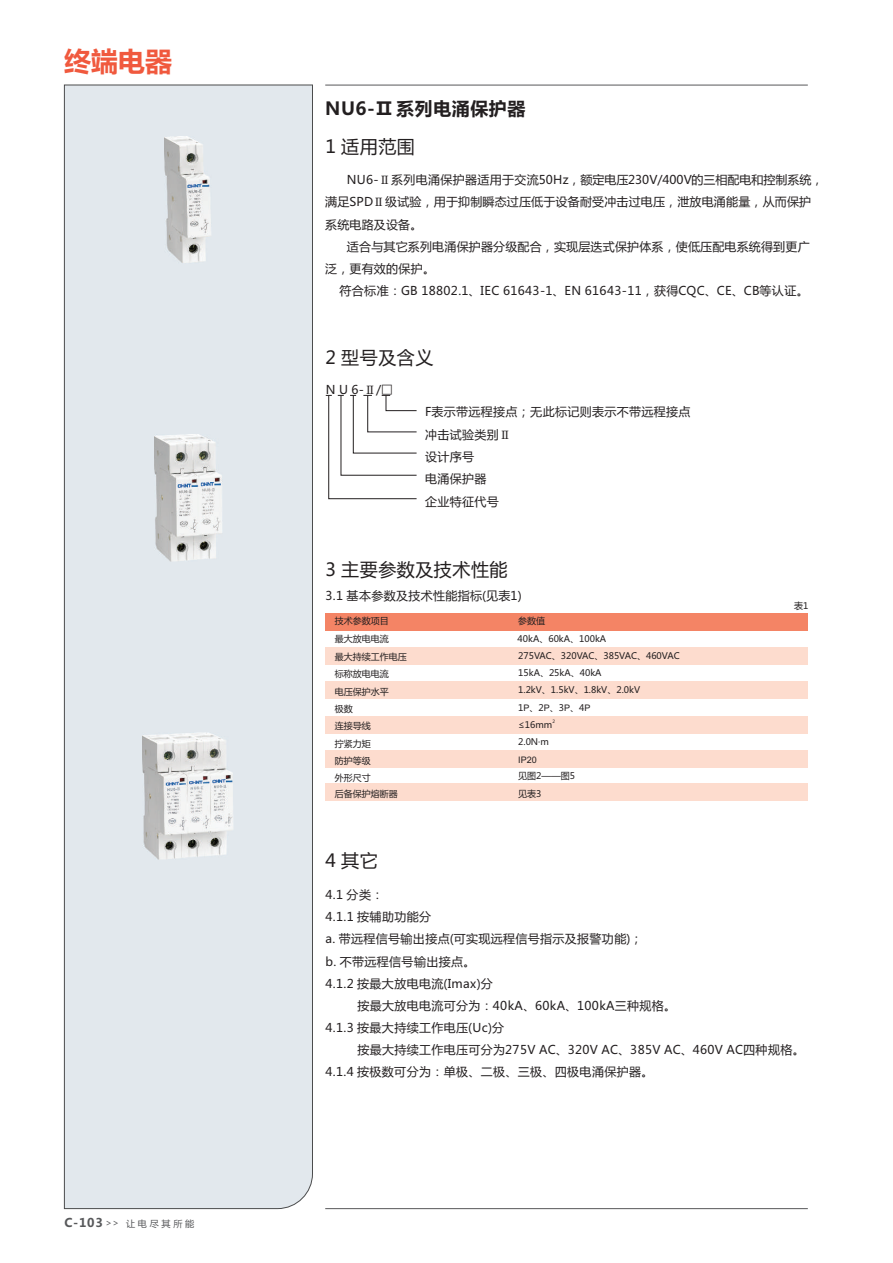
<style>
.page{position:relative;width:893px;height:1263px;background:#fff}
.page>*{position:absolute;margin:0;border:0;box-sizing:border-box;transform-origin:0 0}
.t1{font:700 27px "Microsoft Ya Hei";color:#f0593e}
.t2{font:18px "Microsoft Ya Hei";letter-spacing:.03em;color:#231f20}
.t3{font:700 18px "Microsoft Ya Hei";letter-spacing:.03em;color:#231f20}
.t4{font:12px/22.2px "Microsoft Ya Hei";letter-spacing:.03em;color:#231f20}
.t5{font:12px/22.6px "ST Xingkai";color:#231f20;text-align:center}
.t6{font:9.15px "Microsoft Ya Hei";color:#57585a}
.t7{font:9px/17.4px "Microsoft Ya Hei";color:#231f20}
.t8{font:9px "Arial";color:#231f20}
.t9{font:4.5px "Microsoft Ya Hei";color:#231f20}
.s1{font-weight:700;font-size:12px}
.s2{font-size:9px}
.s3{font-family:"ST Xingkai"}
.s4{font-family:"Sim Hei"}
.s5{font-family:"Arial"}
</style>
<div class="page">
<div style="left:64px;top:84px;width:249px;height:1125px;background:#e2e8ed"></div>
<hr style="left:325px;top:85px;width:483px;height:1px;background:#57585a">
<hr style="left:325px;top:1208px;width:483px;height:1px;background:#57585a">
<svg style="left:326px;top:395px;width:91px;height:104px"></svg>
<img style="left:165px;top:136px;width:47px;height:128px">
<img style="left:154px;top:434px;width:69px;height:128px">
<img style="left:143px;top:732px;width:91px;height:127px">
<div style="left:325px;top:647px;width:483px;height:17px;background:#fddcce"></div>
<div style="left:325px;top:681px;width:483px;height:17px;background:#fddcce"></div>
<div style="left:325px;top:716px;width:483px;height:17px;background:#fddcce"></div>
<div style="left:325px;top:750px;width:483px;height:17px;background:#fddcce"></div>
<div style="left:325px;top:784px;width:483px;height:17px;background:#fddcce"></div>
<div style="left:325px;top:613px;width:483px;height:17px;background:#f48465"></div>
<h1 class="t1" style="left:64px;top:50px;width:110px">终端电器</h1>
<p class="t6" style="left:64px;top:1219px;width:131px"><span class="s1">C-103</span> <span class="s2">&gt;&gt;</span> 让 电 尽 其 所 能</p>
<h2 class="t3" style="left:325px;top:101px;width:202px">NU6-Ⅱ 系列电涌保护器</h2>
<h2 class="t2" style="left:325px;top:138px;width:91px">1 适用范围</h2>
<p class="t4" style="left:325px;top:169px;width:500px;line-height:22.6px;text-indent:22px">NU6- 系列电涌保护器适用于交流50Hz，额定电压230V/400V的三相配电和控制系统，满足SPD 级试验，用于抑制瞬态过压低于设备耐受冲击过电压，泄放电涌能量，从而保护系统电路及设备。</p>
<p class="t4" style="left:325px;top:237px;width:486px;text-indent:21px">适合与其它系列电涌保护器分级配合，实现层迭式保护体系，使低压配电系统得到更广泛，更有效的保护。</p>
<p class="t4" style="left:340px;top:281px;width:471px">符合标准：GB 18802.1、IEC 61643-1、EN 61643-11，获得CQC、CE、CB等认证。</p>
<p class="t5" style="left:373px;top:169px;width:19px">Ⅱ<br>Ⅱ</p>
<h2 class="t2" style="left:325px;top:349px;width:110px">2 型号及含义</h2>
<p class="t4" style="left:326px;top:379px;width:69px">N U 6-<span class="s3">Ⅱ</span>/<span class="s4">□</span></p>
<p class="t4" style="left:425px;top:402px;width:267px">F表示带远程接点；无此标记则表示不带远程接点冲击试验类别<span class="s3">Ⅱ<br></span>设计序号<br>电涌保护器<br>企业特征代号</p>
<h2 class="t2" style="left:325px;top:561px;width:184px">3 主要参数及技术性能</h2>
<p class="t4" style="left:325px;top:586px;width:198px">3.1 基本参数及技术性能指标(见表1)</p>
<p class="t7" style="left:335px;top:613px;width:74px">技术参数项目<br>最大放电电流<br>最大持续工作电压标称放电电流<br>电压保护水平<br>极数<br>连接导线<br>拧紧力矩<br>防护等级<br>外形尺寸</p>
<p class="t7" style="left:335px;top:785px;width:64px">后备保护熔断器</p>
<h2 class="t2" style="left:325px;top:852px;width:54px">4 其它</h2>
<p class="t7" style="left:518px;top:613px;width:164px">参数值<br>40kA、60kA、100kA<br>275VAC、320VAC、385VAC、460VAC<br>15kA、25kA、40kA<br>1.2kV、1.5kV、1.8kV、2.0kV<br>1<span class="s5">P</span>、2<span class="s5">P</span>、3<span class="s5">P</span>、4<span class="s5">P</span></p>
<p class="t9" style="left:552px;top:720px;width:4px">2</p>
<p class="t7" style="left:518px;top:717px;width:36px">≤16mm<br>2.0N·m</p>
<p class="t8" style="left:518px;top:756px;width:20px">IP20</p>
<p class="t7" style="left:518px;top:768px;width:59px">见图2——图5见表3</p>
<p class="t7" style="left:794px;top:598px;width:16px">表1</p>
<p class="t4" style="left:325px;top:884px;width:318px">4.1 分类：<br>4.1.1 按辅助功能分<br>a. 带远程信号输出接点(可实现远程信号指示及报警功能)；b. 不带远程信号输出接点。<br>4.1.2 按最大放电电流(Imax)分</p>
<p class="t4" style="left:325px;top:995px;width:352px;text-indent:32px">按最大放电电流可分为：40kA、60kA、100kA三种规格。<br>4.1.3 按最大持续工作电压(Uc)分</p>
<p class="t4" style="left:325px;top:1040px;width:481px;text-indent:32px">按最大持续工作电压可分为275V AC、320V AC、385V AC、460V AC四种规格。<br>4.1.4 按极数可分为：单极、二极、三极、四极电涌保护器。</p>
</div>
